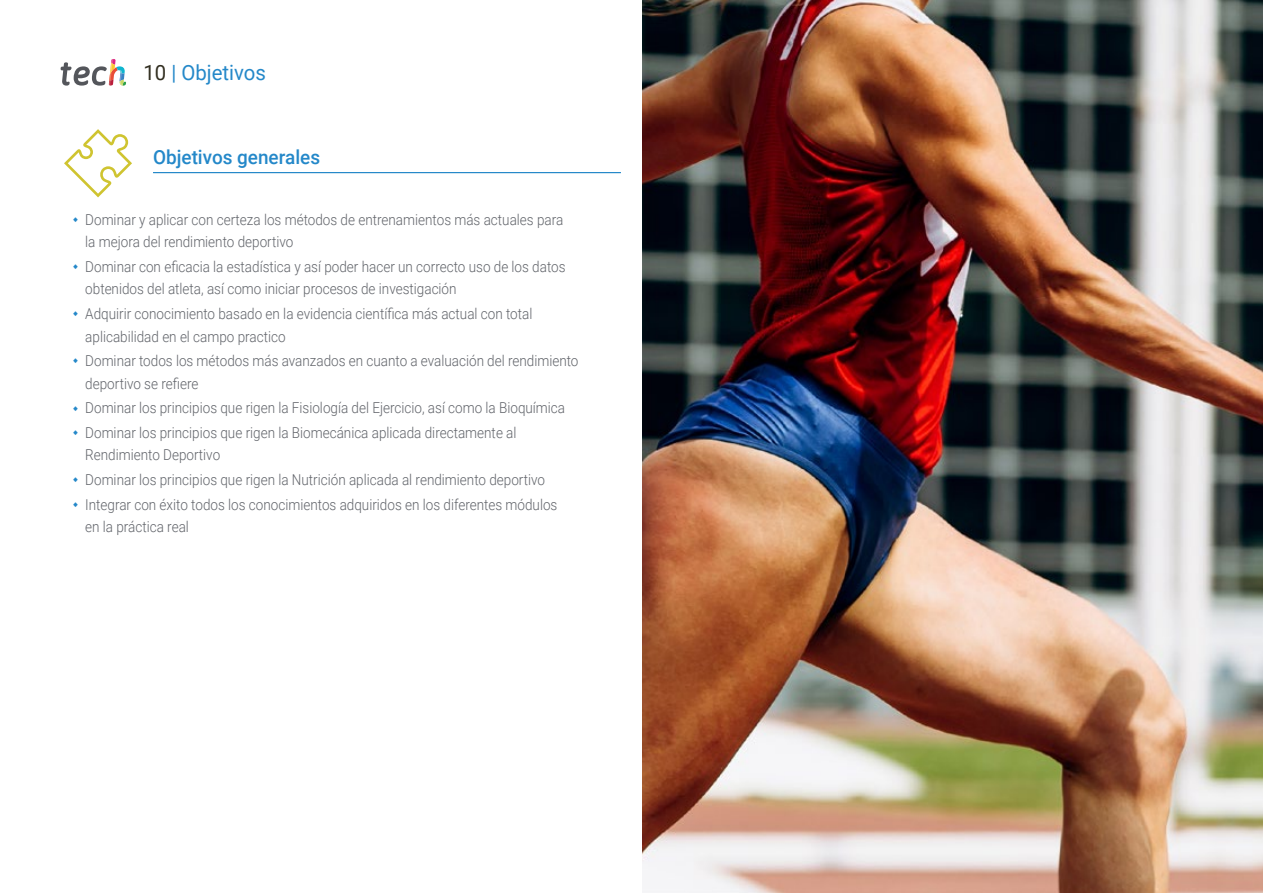
<style>
.page{position:relative;width:1263px;height:893px;background:#fff}
.page>*{position:absolute;margin:0;border:0;box-sizing:border-box;transform-origin:0 0}
.t1{font:21px "Roboto";color:#2488c9}
.t2{font:500 19.5px "Roboto";color:#2488c9}
.t3{font:300 15px/22.5px "Roboto";color:#61646a;scale:.9 1}
.s1{color:#312e20}
</style>
<div class="page">
<img style="left:642px;top:0;width:621px;height:893px">
<hr style="left:153px;top:172px;width:468px;height:1px;background:#2488c9">
<svg style="left:64px;top:129px;width:68px;height:68px"></svg>
<svg style="left:61px;top:59px;width:65px;height:27px"></svg>
<h1 class="t1" style="left:144px;top:57px;width:124px"><span class="s1">10</span> | Objetivos</h1>
<h2 class="t2" style="left:153px;top:144px;width:169px">Objetivos generales</h2>
<p class="t3" style="left:85px;top:208px;width:533px">Dominar y aplicar con certeza los métodos de entrenamientos más actuales para la mejora del rendimiento deportivo</p>
<p class="t3" style="left:85px;top:255px;width:535px">Dominar con eficacia la estadística y así poder hacer un correcto uso de los datos obtenidos del atleta, así como iniciar procesos de investigación</p>
<p class="t3" style="left:85px;top:302px;width:498px">Adquirir conocimiento basado en la evidencia científica más actual con total aplicabilidad en el campo practico</p>
<p class="t3" style="left:85px;top:349px;width:549px">Dominar todos los métodos más avanzados en cuanto a evaluación del rendimiento deportivo se refiere</p>
<p class="t3" style="left:85px;top:395px;width:535px;line-height:24.6px">Dominar los principios que rigen la Fisiología del Ejercicio, así como la Bioquímica<br>Dominar los principios que rigen la Biomecánica aplicada directamente al</p>
<p class="t3" style="left:85px;top:442px;width:526px;line-height:24.6px">Rendimiento Deportivo<br>Dominar los principios que rigen la Nutrición aplicada al rendimiento deportivo<br>Integrar con éxito todos los conocimientos adquiridos en los diferentes módulos</p>
<p class="t3" style="left:85px;top:515px;width:117px">en la práctica real</p>
</div>
